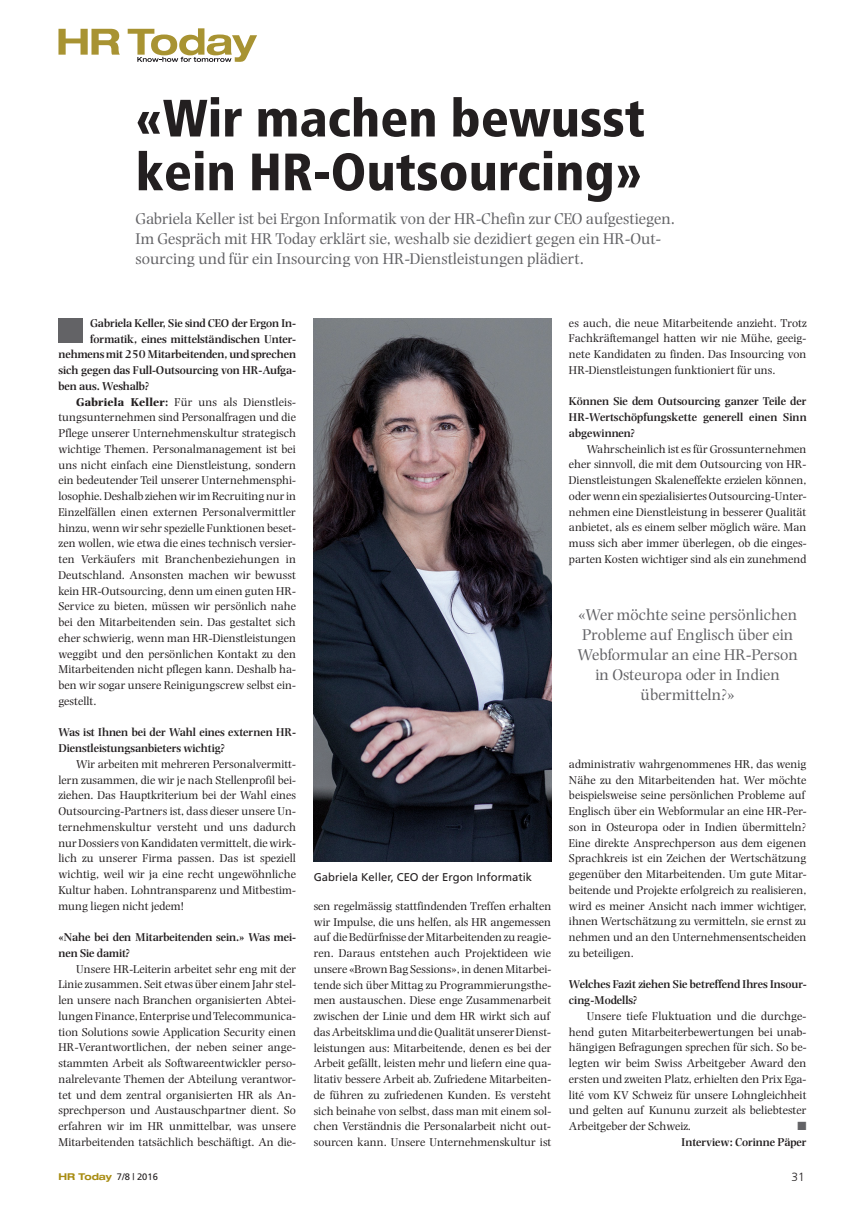
<style>
.page{position:relative;width:865px;height:1205px;background:#fff}
.page>*{position:absolute;margin:0;border:0;box-sizing:border-box;transform-origin:0 0}
.t1{font:900 condensed 52.5px/53.8px "Frutiger";color:#231f20}
.t2{font:16.25px/20px "Photina";color:#636366}
.t3{font:11.88px/15.8px "Photina";color:#231f20;text-align:justify}
.t4{font:600 11.88px/15.8px "Photina";color:#231f20}
.t5{font:300 11.88px "Frutiger";color:#231f20}
.t6{font:11.88px "Zapf Dingbats ITC";color:#636366}
.t7{font:11.25px "Frutiger";color:#231f20}
.t8{font:9.38px "Frutiger";color:#231f20}
.s1{font-weight:700}
.s2{font-family:"Helvetica Neue LT";font-weight:700;font-stretch:expanded;color:#a88c12}
</style>
<div class="page">
<div style="left:58px;top:318px;width:25px;height:25px;background:#636366"></div>
<img style="left:314px;top:319px;width:237px;height:542px">
<svg style="left:58px;top:29px;width:62px;height:26px"></svg>
<svg style="left:128px;top:28px;width:129px;height:34px"></svg>
<h1 class="t1" style="left:136px;top:91px;width:511px">«Wir machen bewusst kein HR-Outsourcing»</h1>
<h2 class="t2" style="left:136px;top:208px;width:541px">Gabriela Keller ist bei Ergon Informatik von der HR-Chefin zur CEO aufgestiegen.<br>Im Gespräch mit HR Today erklärt sie, weshalb sie dezidiert gegen ein HR-Out&shy;sourcing und für ein Insourcing von HR-Dienstleistungen plädiert.</h2>
<p class="t4" style="left:90px;top:315px;width:207px">Gabriela Keller, Sie sind CEO der Ergon In-</p>
<p class="t4" style="left:90px;top:331px;width:207px">formatik, eines mittelständischen Unter-</p>
<p class="t4" style="left:58px;top:347px;width:239px">nehmens mit 250 Mitarbeitenden, und sprechen</p>
<p class="t4" style="left:58px;top:362px;width:239px">sich gegen das Full-Outsourcing von HR-Aufga-</p>
<p class="t4" style="left:58px;top:378px;width:92px">ben aus. Weshalb?</p>
<p class="t3" style="left:76px;top:394px;width:221px"><span class="s1">Gabriela Keller:</span> Für uns als Dienstleis-</p>
<p class="t3" style="left:58px;top:410px;width:239px">tungsunternehmen sind Personalfragen und die</p>
<p class="t3" style="left:58px;top:425px;width:239px">Pflege unserer Unternehmenskultur strategisch</p>
<p class="t3" style="left:58px;top:441px;width:239px">wichtige Themen. Personalmanagement ist bei</p>
<p class="t3" style="left:58px;top:457px;width:239px">uns nicht einfach eine Dienstleistung, sondern</p>
<p class="t3" style="left:58px;top:473px;width:239px">ein bedeutender Teil unserer Unternehmensphi-</p>
<p class="t3" style="left:58px;top:488px;width:239px">losophie. Deshalb ziehen wir im Recruiting nur in</p>
<p class="t3" style="left:58px;top:504px;width:239px">Einzelfällen einen externen Personalvermittler</p>
<p class="t3" style="left:58px;top:520px;width:239px">hinzu, wenn wir sehr spezielle Funktionen beset-</p>
<p class="t3" style="left:58px;top:536px;width:239px">zen wollen, wie etwa die eines technisch versier-</p>
<p class="t3" style="left:58px;top:551px;width:239px">ten Verkäufers mit Branchenbeziehungen in</p>
<p class="t3" style="left:58px;top:567px;width:239px">Deutschland. Ansonsten machen wir bewusst</p>
<p class="t3" style="left:58px;top:583px;width:239px">kein HR-Outsourcing, denn um einen guten HR-</p>
<p class="t3" style="left:58px;top:599px;width:239px">Service zu bieten, müssen wir persönlich nahe</p>
<p class="t3" style="left:58px;top:614px;width:239px">bei den Mitarbeitenden sein. Das gestaltet sich</p>
<p class="t3" style="left:58px;top:630px;width:239px">eher schwierig, wenn man HR-Dienstleistungen</p>
<p class="t3" style="left:58px;top:646px;width:239px">weggibt und den persönlichen Kontakt zu den</p>
<p class="t3" style="left:58px;top:661px;width:239px">Mitarbeitenden nicht pflegen kann. Deshalb ha-</p>
<p class="t3" style="left:58px;top:677px;width:239px">ben wir sogar unsere Reinigungscrew selbst ein-</p>
<p class="t3" style="left:58px;top:693px;width:39px">gestellt.</p>
<p class="t4" style="left:58px;top:725px;width:239px">Was ist Ihnen bei der Wahl eines externen HR-<br>Dienstleistungsanbieters wichtig?</p>
<p class="t3" style="left:58px;top:756px;width:239px;text-indent:18px">Wir arbeiten mit mehreren Personalvermitt&shy;lern zusammen, die wir je nach Stellenprofil bei&shy;ziehen. Das Hauptkriterium bei der Wahl eines Outsourcing-Partners ist, dass dieser unsere Un&shy;ternehmenskultur versteht und uns dadurch nur Dossiers von Kandidaten vermittelt, die wirk&shy;lich zu unserer Firma passen. Das ist speziell wichtig, weil wir ja eine recht ungewöhnliche Kultur haben. Lohntransparenz und Mitbestim&shy;mung liegen nicht jedem!</p>
<p class="t4" style="left:58px;top:929px;width:239px">«Nahe bei den Mitarbeitenden sein.» Was mei&shy;nen Sie damit?</p>
<p class="t3" style="left:58px;top:961px;width:239px;text-indent:18px">Unsere HR-Leiterin arbeitet sehr eng mit der Linie zusammen. Seit etwas über einem Jahr stel&shy;len unsere nach Branchen organisierten Abtei&shy;lungen Finance, Enterprise und Telecommunica&shy;tion Solutions sowie Application Security einen HR-Verantwortlichen, der neben seiner ange&shy;stammten Arbeit als Softwareentwickler perso&shy;nalrelevante Themen der Abteilung verantwor&shy;tet und dem zentral organisierten HR als An&shy;sprechperson und Austauschpartner dient. So erfahren wir im HR unmittelbar, was unsere Mitarbeitenden tatsächlich beschäftigt. An die-</p>
<p class="t3" style="left:569px;top:315px;width:239px">es auch, die neue Mitarbeitende anzieht. Trotz Fachkräftemangel hatten wir nie Mühe, geeig&shy;nete Kandidaten zu finden. Das Insourcing von HR-Dienstleistungen funktioniert für uns.</p>
<p class="t4" style="left:569px;top:394px;width:239px;text-align:justify">Können Sie dem Outsourcing ganzer Teile der HR-Wertschöpfungskette generell einen Sinn abgewinnen?</p>
<p class="t3" style="left:569px;top:441px;width:239px;text-indent:18px">Wahrscheinlich ist es für Grossunternehmen eher sinnvoll, die mit dem Outsourcing von HR-Dienstleistungen Skaleneffekte erzielen können, oder wenn ein spezialisiertes Outsourcing-Unter&shy;nehmen eine Dienstleistung in besserer Qualität anbietet, als es einem selber möglich wäre. Man muss sich aber immer überlegen, ob die einges&shy;parten Kosten wichtiger sind als ein zunehmend</p>
<h2 class="t2" style="left:577px;top:605px;width:222px;text-align:center">«Wer möchte seine persönlichen<br>Probleme auf Englisch über ein<br>Webformular an eine HR-Person in Osteuropa oder in Indien übermitteln?»</h2>
<p class="t7" style="left:314px;top:870px;width:220px">Gabriela Keller, CEO der Ergon Informatik</p>
<p class="t3" style="left:314px;top:898px;width:239px;text-align:left">sen regelmässig stattfindenden Treffen erhalten wir Impulse, die uns helfen, als HR angemessen auf die Bedürfnisse der Mitarbeitenden zu reagie&shy;ren. Daraus entstehen auch Projektideen wie unsere «Brown Bag Sessions», in denen Mitarbei&shy;tende sich über Mittag zu Programmierungsthe&shy;men austauschen. Diese enge Zusammenarbeit zwischen der Linie und dem HR wirkt sich auf das Arbeitsklima und die Qualität unserer Dienst&shy;leistungen aus: Mitarbeitende, denen es bei der Arbeit gefällt, leisten mehr und liefern eine qua&shy;litativ bessere Arbeit ab. Zufriedene Mitarbeiten&shy;de führen zu zufriedenen Kunden. Es versteht sich beinahe von selbst, dass man mit einem sol&shy;chen Verständnis die Personalarbeit nicht out&shy;sourcen kann. Unsere Unternehmenskultur ist</p>
<p class="t3" style="left:569px;top:756px;width:239px;text-align:left">administrativ wahrgenommenes HR, das wenig Nähe zu den Mitarbeitenden hat. Wer möchte beispielsweise seine persönlichen Probleme auf Englisch über ein Webformular an eine HR-Per&shy;son in Osteuropa oder in Indien übermitteln?<br>Eine direkte Ansprechperson aus dem eigenen Sprachkreis ist ein Zeichen der Wertschätzung gegenüber den Mitarbeitenden. Um gute Mitar&shy;beitende und Projekte erfolgreich zu realisieren, wird es meiner Ansicht nach immer wichtiger, ihnen Wertschätzung zu vermitteln, sie ernst zu nehmen und an den Unternehmensentscheiden zu beteiligen.</p>
<p class="t4" style="left:569px;top:976px;width:239px">Welches Fazit ziehen Sie betreffend Ihres Insour&shy;cing-Modells?</p>
<p class="t3" style="left:569px;top:1008px;width:239px;text-indent:18px">Unsere tiefe Fluktuation und die durchge&shy;hend guten Mitarbeiterbewertungen bei unab&shy;hängigen Befragungen sprechen für sich. So be&shy;legten wir beim Swiss Arbeitgeber Award den ersten und zweiten Platz, erhielten den Prix Ega&shy;lité vom KV Schweiz für unsere Lohngleichheit und gelten auf Kununu zurzeit als beliebtester Arbeitgeber der Schweiz.</p>
<p class="t6" style="left:797px;top:1120px;width:11px">■</p>
<p class="t4" style="left:681px;top:1134px;width:126px">Interview: Corinne Päper</p>
<p class="t8" style="left:58px;top:1171px;width:101px"><span class="s2">HR Today</span> 7/8 | 2016</p>
<p class="t5" style="left:791px;top:1169px;width:15px">31</p>
</div>
